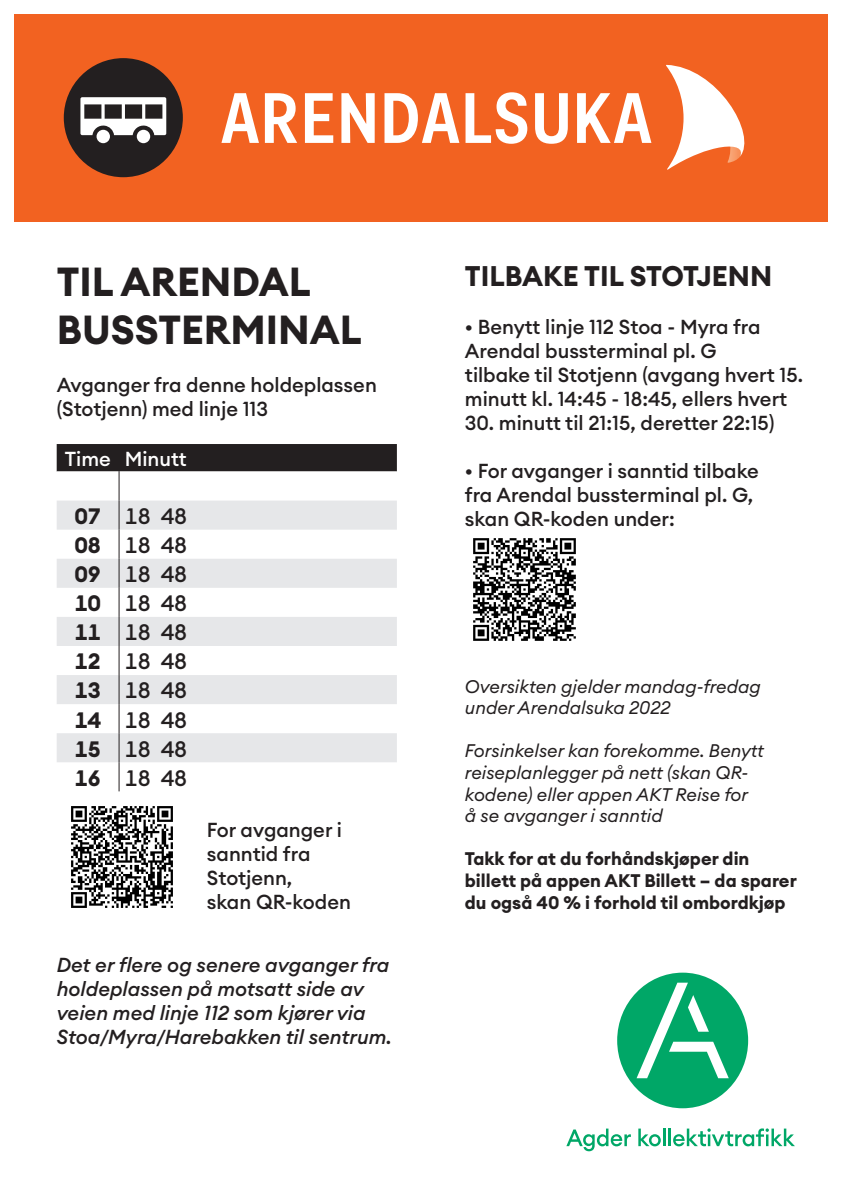
<style>
.page{position:relative;width:842px;height:1191px;background:#fff}
.page>*{position:absolute;margin:0;border:0;box-sizing:border-box;transform-origin:0 0}
.t1{font:700 40px "Euclid Circular A";color:#231f20}
.t2{font:700 28px "Euclid Circular A";color:#231f20}
.t3{font:500 22px "Euclid Circular A";color:#231f20}
.t4{font:700 22px "Euclid Circular A";color:#231f20}
.t5{font:500 20px/24px "Euclid Circular A";color:#231f20}
.t6{font:italic 500 20px/24px "Euclid Circular A";color:#231f20}
.t7{font:500 20px "Euclid Circular A";color:#fff}
.t8{font:italic 18px "Euclid Circular A";color:#231f20}
.t9{font:700 18px/21.6px "Euclid Circular A";color:#231f20}
</style>
<div class="page">
<div style="left:14px;top:14px;width:814px;height:207px;background:#f26221"></div>
<svg style="left:221px;top:93px;width:38px;height:50px"></svg>
<svg style="left:265px;top:93px;width:32px;height:50px"></svg>
<svg style="left:305px;top:93px;width:28px;height:50px"></svg>
<svg style="left:341px;top:93px;width:34px;height:50px"></svg>
<svg style="left:384px;top:93px;width:75px;height:50px"></svg>
<svg style="left:465px;top:92px;width:62px;height:52px"></svg>
<svg style="left:535px;top:93px;width:33px;height:51px"></svg>
<svg style="left:577px;top:93px;width:74px;height:50px"></svg>
<svg style="left:666px;top:65px;width:79px;height:105px"></svg>
<div style="left:64px;top:58px;width:119px;height:119px;background:#231f20;border-radius:50%"></div>
<div style="left:97px;top:130px;width:13px;height:13px;background:#fff;border-radius:50%"></div>
<svg style="left:80px;top:97px;width:86px;height:38px"></svg>
<div style="left:137px;top:130px;width:13px;height:13px;background:#fff;border-radius:50%"></div>
<svg style="left:57px;top:529px;width:340px;height:233px;fill:#eeeff0"></svg>
<svg style="left:57px;top:444px;width:340px;height:85px"></svg>
<hr style="left:119px;top:529px;width:1px;height:30px;background:#231f20">
<svg style="left:119px;top:559px;width:1px;height:232px"></svg>
<img style="left:71px;top:806px;width:102px;height:102px">
<svg style="left:566px;top:1128px;width:65px;height:23px"></svg>
<svg style="left:638px;top:1128px;width:27px;height:18px"></svg>
<hr style="left:668px;top:1128px;width:3px;height:18px;background:#00a767">
<svg style="left:673px;top:1128px;width:122px;height:18px"></svg>
<svg style="left:617px;top:972px;width:131px;height:136px"></svg>
<img style="left:473px;top:538px;width:103px;height:103px">
<p class="t1" style="left:57px;top:256px;width:256px">TIL ARENDAL</p>
<p class="t1" style="left:57px;top:304px;width:307px">BUSSTERMINAL</p>
<p class="t5" style="left:57px;top:373px;width:322px">Avganger fra denne holdeplassen</p>
<p class="t5" style="left:57px;top:397px;width:213px">(Stotjenn) med linje 113</p>
<p class="t7" style="left:65px;top:446px;width:47px">Time</p>
<p class="t7" style="left:125px;top:446px;width:63px">Minutt</p>
<p class="t4" style="left:75px;top:502px;width:27px">07</p>
<p class="t3" style="left:125px;top:502px;width:64px">18 48</p>
<p class="t4" style="left:75px;top:531px;width:27px">08</p>
<p class="t3" style="left:125px;top:531px;width:64px">18 48</p>
<p class="t4" style="left:75px;top:560px;width:27px">09</p>
<p class="t3" style="left:125px;top:560px;width:64px">18 48</p>
<p class="t4" style="left:75px;top:589px;width:27px">10</p>
<p class="t3" style="left:125px;top:589px;width:64px">18 48</p>
<p class="t4" style="left:75px;top:618px;width:27px">11</p>
<p class="t3" style="left:125px;top:618px;width:64px">18 48</p>
<p class="t4" style="left:75px;top:647px;width:27px">12</p>
<p class="t3" style="left:125px;top:647px;width:64px">18 48</p>
<p class="t4" style="left:75px;top:676px;width:27px">13</p>
<p class="t3" style="left:125px;top:676px;width:64px">18 48</p>
<p class="t4" style="left:75px;top:705px;width:27px">14</p>
<p class="t3" style="left:125px;top:705px;width:64px">18 48</p>
<p class="t4" style="left:75px;top:734px;width:27px">15</p>
<p class="t3" style="left:125px;top:734px;width:64px">18 48</p>
<p class="t4" style="left:75px;top:763px;width:27px">16</p>
<p class="t3" style="left:125px;top:763px;width:64px">18 48</p>
<p class="t5" style="left:207px;top:818px;width:137px">For avganger i sanntid fra</p>
<p class="t5" style="left:207px;top:866px;width:87px">Stotjenn,</p>
<p class="t5" style="left:207px;top:890px;width:146px">skan QR-koden</p>
<p class="t6" style="left:57px;top:952px;width:337px">Det er flere og senere avganger fra holdeplassen på motsatt side av veien med linje 112 som kjører via Stoa/Myra/Harebakken til sentrum.</p>
<p class="t2" style="left:465px;top:258px;width:309px">TILBAKE TIL STOTJENN</p>
<p class="t5" style="left:465px;top:315px;width:297px">• Benytt linje 112 Stoa - Myra fra<br>Arendal bussterminal pl. G</p>
<p class="t5" style="left:465px;top:363px;width:339px">tilbake til Stotjenn (avgang hvert 15. minutt kl. 14:45 - 18:45, ellers hvert</p>
<p class="t5" style="left:465px;top:411px;width:311px">30. minutt til 21:15, deretter 22:15)</p>
<p class="t5" style="left:465px;top:459px;width:295px">• For avganger i sanntid tilbake</p>
<p class="t5" style="left:465px;top:483px;width:290px">fra Arendal bussterminal pl. G,</p>
<p class="t5" style="left:465px;top:507px;width:211px">skan QR-koden under:</p>
<p class="t8" style="left:465px;top:674px;width:297px">Oversikten gjelder mandag-fredag</p>
<p class="t8" style="left:465px;top:696px;width:207px">under Arendalsuka 2022</p>
<p class="t8" style="left:465px;top:739px;width:301px">Forsinkelser kan forekomme. Benytt</p>
<p class="t8" style="left:465px;top:761px;width:285px">reiseplanlegger på nett (skan QR-</p>
<p class="t8" style="left:465px;top:782px;width:285px">kodene) eller appen AKT Reise for</p>
<p class="t8" style="left:465px;top:804px;width:199px">å se avganger i sanntid</p>
<p class="t9" style="left:465px;top:848px;width:286px">Takk for at du forhåndskjøper din</p>
<p class="t9" style="left:465px;top:870px;width:333px">billett på appen AKT Billett – da sparer du også 40 % i forhold til ombordkjøp</p>
</div>
